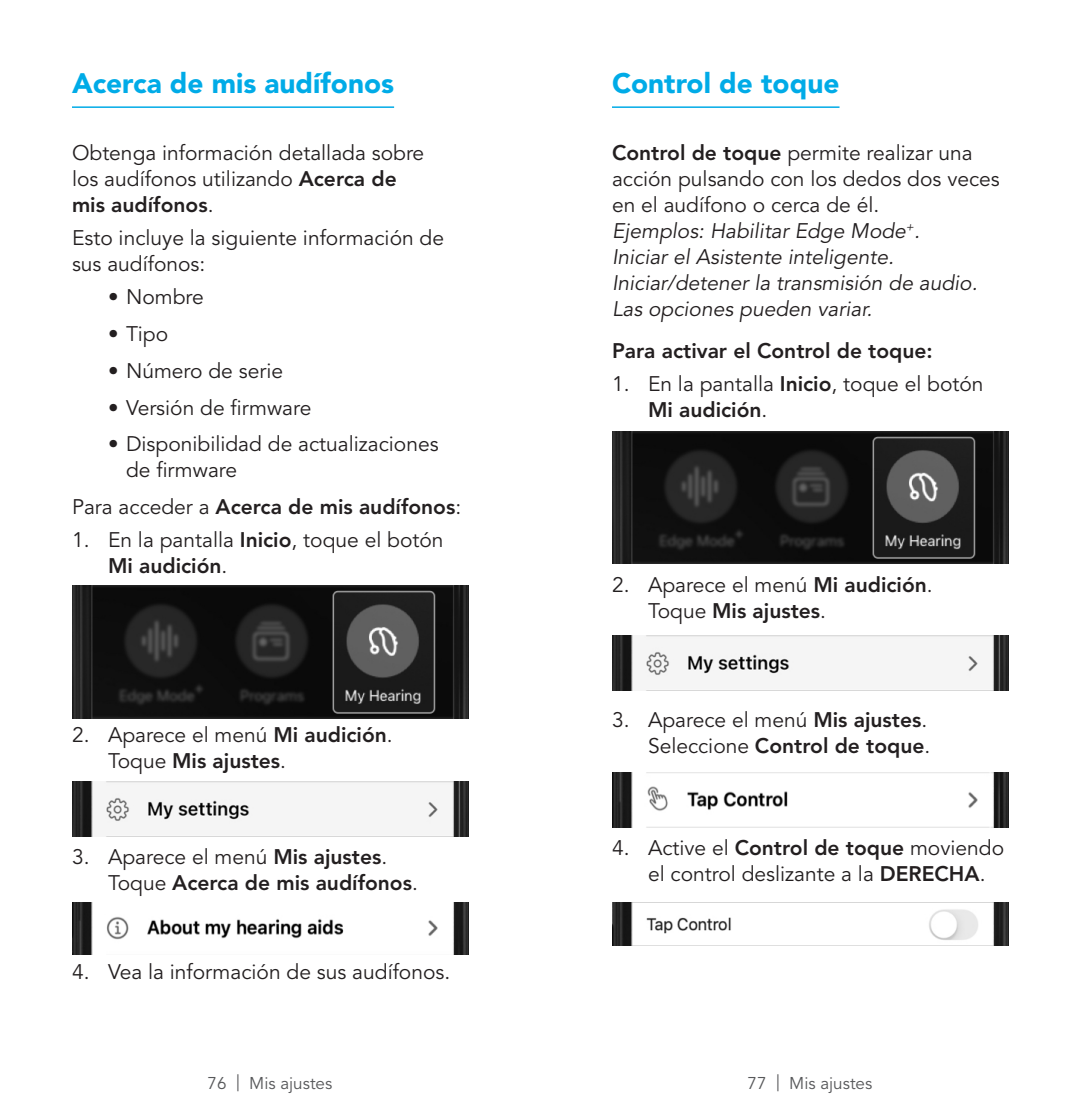
<style>
.page{position:relative;width:1080px;height:1116px;background:#fff}
.page>*{position:absolute;margin:0;border:0;box-sizing:border-box;transform-origin:0 0}
.Page_Headline{font:28px "Avenir LT SLI Std Black";color:#00abe7}
.Body_Copy{font:21px/26px "Avenir LT SLI Std Book";color:#231f20}
.Body_Copy-2{font:italic 21px "Avenir LT SLI Std Book";color:#231f20}
.Body_Copy-3{font:21px/26px "Avenir LT SLI Std Heavy";color:#231f20}
.Subhead{font:21px "Avenir LT SLI Std Heavy";color:#231f20}
.t1{font:17px "Avenir LT SLI Std Book";color:#57585a}
.s1{font-family:"Avenir LT SLI Std Heavy"}
.s2{font-family:"Avenir LT SLI Std Book"}
.s3{font-style:italic}
</style>
<div class="page">
<img style="left:612px;top:431px;width:396px;height:132px">
<img style="left:612px;top:636px;width:396px;height:55px">
<img style="left:612px;top:772px;width:396px;height:55px">
<img style="left:612px;top:902px;width:396px;height:43px">
<img style="left:72px;top:586px;width:396px;height:132px">
<img style="left:72px;top:782px;width:396px;height:55px">
<img style="left:72px;top:903px;width:396px;height:52px">
<hr style="left:612px;top:106px;width:228px;height:2px;background:#00abe7">
<hr style="left:72px;top:106px;width:322px;height:2px;background:#00abe7">
<p class="Page_Headline" style="left:72px;top:66px;width:324px">Acerca de mis audífonos</p>
<p class="Page_Headline" style="left:612px;top:66px;width:229px">Control de toque</p>
<p class="Body_Copy" style="left:72px;top:140px;width:354px">Obtenga información detallada sobre los audífonos utilizando <span class="s1">Acerca de mis audífonos</span>.</p>
<p class="Body_Copy" style="left:72px;top:225px;width:374px">Esto incluye la siguiente información de sus audífonos:</p>
<p class="Body_Copy" style="left:108px;top:285px;width:97px">• Nombre</p>
<p class="Body_Copy" style="left:108px;top:321px;width:62px">• Tipo</p>
<p class="Body_Copy" style="left:108px;top:358px;width:177px">• Número de serie</p>
<p class="Body_Copy" style="left:108px;top:395px;width:205px">• Versión de firmware</p>
<p class="Body_Copy" style="left:126px;top:432px;width:314px;text-indent:-18px">• Disponibilidad de actualizaciones de firmware</p>
<p class="Body_Copy-3" style="left:72px;top:494px;width:391px"><span class="s2">Para acceder a</span> Acerca de mis audífonos<span class="s2">:</span></p>
<p class="Body_Copy" style="left:108px;top:528px;width:337px;text-indent:-36px">1. En la pantalla <span class="s1">Inicio</span>, toque el botón<br><span class="s1">Mi audición</span>.</p>
<p class="Body_Copy" style="left:108px;top:722px;width:286px;text-indent:-36px">2. Aparece el menú <span class="s1">Mi audición</span>.<br>Toque <span class="s1">Mis ajustes</span>.</p>
<p class="Body_Copy-3" style="left:108px;top:843px;width:311px;text-indent:-36px"><span class="s2">3. Aparece el menú</span> Mis ajustes<span class="s2">.<br>Toque</span> Acerca de mis audífonos<span class="s2">.</span></p>
<p class="Body_Copy" style="left:72px;top:960px;width:380px">4. Vea la información de sus audífonos.</p>
<p class="Body_Copy" style="left:612px;top:140px;width:389px"><span class="s1">Control de toque</span> permite realizar una acción pulsando con los dedos dos veces en el audífono o cerca de él.<br><span class="s3">Ejemplos: Habilitar Edge Mode</span><sup>+</sup><span class="s3">.</span></p>
<p class="Body_Copy-2" style="left:612px;top:245px;width:283px">Iniciar el Asistente inteligente.</p>
<p class="Body_Copy-2" style="left:612px;top:271px;width:367px">Iniciar/detener la transmisión de audio.</p>
<p class="Body_Copy-2" style="left:612px;top:297px;width:262px">Las opciones pueden variar.</p>
<p class="Subhead" style="left:612px;top:338px;width:322px">Para activar el Control de toque:</p>
<p class="Body_Copy" style="left:648px;top:372px;width:337px;text-indent:-36px">1. En la pantalla <span class="s1">Inicio</span>, toque el botón<br><span class="s1">Mi audición</span>.</p>
<p class="Body_Copy" style="left:648px;top:572px;width:286px;text-indent:-36px">2. Aparece el menú <span class="s1">Mi audición</span>.<br>Toque <span class="s1">Mis ajustes</span>.</p>
<p class="Body_Copy" style="left:612px;top:707px;width:320px;text-align:right">3. Aparece el menú <span class="s1">Mis ajustes</span>.<br>Seleccione <span class="s1">Control de toque</span>.</p>
<p class="Body_Copy" style="left:648px;top:836px;width:358px;text-indent:-36px">4. Active el <span class="s1">Control de toque</span> moviendo el control deslizante a la <span class="s1">DERECHA</span>.</p>
<p class="t1" style="left:208px;top:1073px;width:126px">76 | Mis ajustes</p>
<p class="t1" style="left:748px;top:1073px;width:126px">77 | Mis ajustes</p>
</div>
